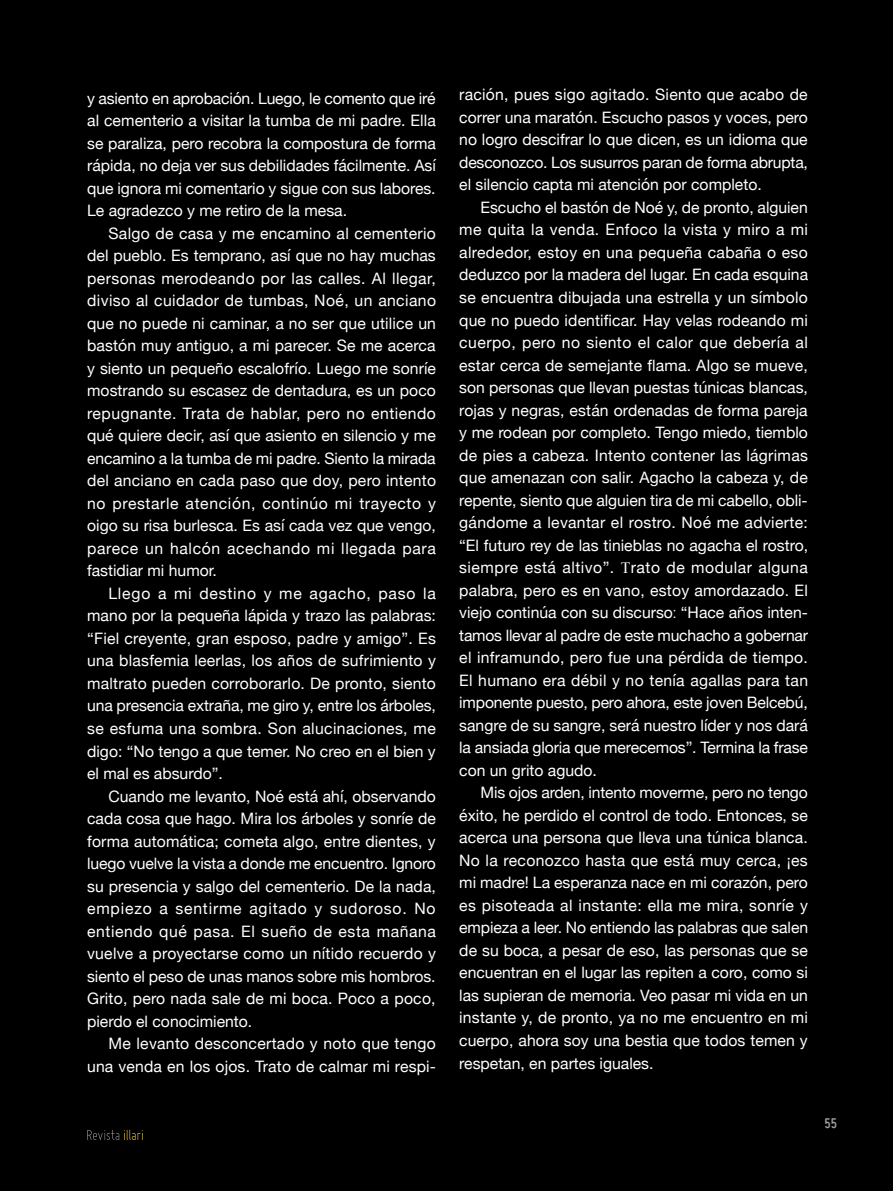
<style>
.page{position:relative;width:893px;height:1191px;background:#000}
.page>*{position:absolute;margin:0;border:0;box-sizing:border-box;transform-origin:0 0}
.t1{font:15.75px/22.5px "Helvetica Neue";color:#fff;text-align:justify}
.t2{font:15.75px/22.5px "Helvetica Neue";letter-spacing:.02em;color:#fff;text-align:right}
.t3{font:700 15px "Miso";color:#9d9d9c}
.s1{font-family:"Times New Roman"}
.s2{font-family:"Arial Narrow"}
</style>
<div class="page">
<svg style="left:87px;top:1129px;width:56px;height:11px"></svg>
<p class="t1" style="left:87px;top:88px;width:350px">y asiento en aprobación. Luego, le comento que iré al cementerio a visitar la tumba de mi padre. Ella se paraliza, pero recobra la compostura de forma rápida, no deja ver sus debilidades fácilmente. Así que ignora mi comentario y sigue con sus labores.<br>Le agradezco y me retiro de la mesa.</p>
<p class="t1" style="left:87px;top:223px;width:350px;text-indent:21px">Salgo de casa y me encamino al cementerio del pueblo. Es temprano, así que no hay muchas personas merodeando por las calles. Al llegar, diviso al cuidador de tumbas, Noé, un anciano que no puede ni caminar, a no ser que utilice un bastón muy antiguo, a mi parecer. Se me acerca y siento un pequeño escalofrío. Luego me sonríe mostrando su escasez de dentadura, es un poco repugnante. Trata de hablar, pero no entiendo qué quiere decir, así que asiento en silencio y me encamino a la tumba de mi padre. Siento la mirada del anciano en cada paso que doy, pero intento no prestarle atención, continúo mi trayecto y oigo su risa burlesca. Es así cada vez que vengo, parece un halcón acechando mi llegada para fastidiar mi humor.</p>
<p class="t1" style="left:87px;top:583px;width:350px;text-indent:21px">Llego a mi destino y me agacho, paso la mano por la pequeña lápida y trazo las palabras: “Fiel creyente, gran esposo, padre y amigo”. Es una blasfemia leerlas, los años de sufrimiento y maltrato pueden corroborarlo. De pronto, siento una presencia extraña, me giro y, entre los árboles, se esfuma una sombra. Son alucinaciones, me digo: “No tengo a que temer. No creo en el bien y el mal es absurdo”.</p>
<p class="t1" style="left:87px;top:785px;width:350px;text-indent:21px">Cuando me levanto, Noé está ahí, observando cada cosa que hago. Mira los árboles y sonríe de forma automática; cometa algo, entre dientes, y luego vuelve la vista a donde me encuentro. Ignoro su presencia y salgo del cementerio. De la nada, empiezo a sentirme agitado y sudoroso. No entiendo qué pasa. El sueño de esta mañana vuelve a proyectarse como un nítido recuerdo y siento el peso de unas manos sobre mis hombros.<br>Grito, pero nada sale de mi boca. Poco a poco, pierdo el conocimiento.</p>
<p class="t2" style="left:87px;top:1033px;width:350px">Me levanto desconcertado y noto que tengo una venda en los ojos. Trato de calmar mi respi-</p>
<p class="t1" style="left:459px;top:84px;width:350px">ración, pues sigo agitado. Siento que acabo de correr una maratón. Escucho pasos y voces, pero no logro descifrar lo que dicen, es un idioma que desconozco. Los susurros paran de forma abrupta, el silencio capta mi atención por completo.</p>
<p class="t1" style="left:459px;top:197px;width:350px;text-indent:21px">Escucho el bastón de Noé y, de pronto, alguien me quita la venda. Enfoco la vista y miro a mi alrededor, estoy en una pequeña cabaña o eso deduzco por la madera del lugar. En cada esquina se encuentra dibujada una estrella y un símbolo que no puedo identificar. Hay velas rodeando mi cuerpo, pero no siento el calor que debería al estar cerca de semejante flama. Algo se mueve, son personas que llevan puestas túnicas blancas, rojas y negras, están ordenadas de forma pareja y me rodean por completo. Tengo miedo, tiemblo de pies a cabeza. Intento contener las lágrimas que amenazan con salir. Agacho la cabeza y, de repente, siento que alguien tira de mi cabello, obli&shy;gándome a levantar el rostro. Noé me advierte: “El futuro rey de las tinieblas no agacha el rostro, siempre está altivo”. <span class="s1">T</span>rato de modular alguna palabra, pero es en vano, estoy amordazado. El viejo continúa con su discurso<span class="s2">:</span> “Hace años inten&shy;tamos llevar al padre de este muchacho a gobernar el inframundo, pero fue una pérdida de tiempo.<br>El humano era débil y no tenía agallas para tan imponente puesto, pero ahora, este joven Belcebú, sangre de su sangre, será nuestro líder y nos dará la ansiada gloria que merecemos”. Termina la frase con un grito agudo.</p>
<p class="t1" style="left:459px;top:782px;width:350px;text-indent:21px">Mis ojos arden, intento moverme, pero no tengo éxito, he perdido el control de todo. Entonces, se acerca una persona que lleva una túnica blanca.<br>No la reconozco hasta que está muy cerca, ¡es mi madre! La esperanza nace en mi corazón, pero es pisoteada al instante: ella me mira, sonríe y empieza a leer. No entiendo las palabras que salen de su boca, a pesar de eso, las personas que se encuentran en el lugar las repiten a coro, como si las supieran de memoria. Veo pasar mi vida en un instante y, de pronto, ya no me encuentro en mi cuerpo, ahora soy una bestia que todos temen y respetan, en partes iguales.</p>
<p class="t3" style="left:824px;top:1115px;width:14px">55</p>
</div>
